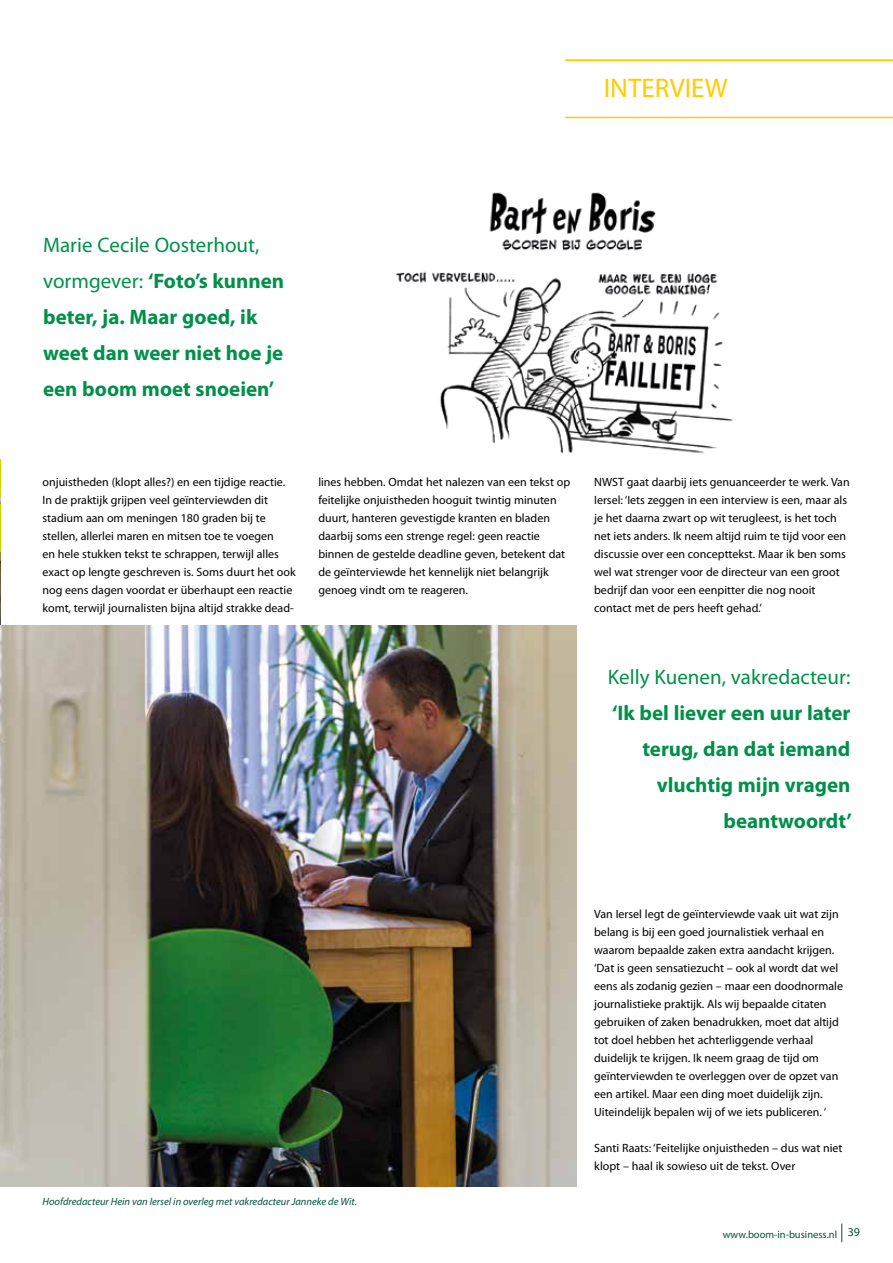
<style>
.page{position:relative;width:893px;height:1263px;background:#fff}
.page>*{position:absolute;margin:0;border:0;box-sizing:border-box;transform-origin:0 0}
.t1{font:27px "Myriad Pro";color:#fc0}
.t2{font:700 21px/36px "Myriad Pro";color:#00904a;text-align:right}
.t3{font:21px "Myriad Pro";color:#00904a}
.t4{font:12px/18px "Myriad Pro";color:#000}
.t5{font:italic 10.5px "Myriad Pro";color:#00533d}
.t6{font:10.5px "Myriad Pro";color:#00533d}
.s1{font-weight:400}
</style>
<div class="page">
<svg style="left:841px;top:1223px;width:1px;height:19px"></svg>
<hr style="left:565px;top:117px;width:328px;height:1px;background:#fc0">
<hr style="left:565px;top:60px;width:328px;height:1px;background:#fc0">
<img style="left:0;top:459px;width:1px;height:166px">
<img style="left:0;top:625px;width:576px;height:561px">
<img style="left:396px;top:192px;width:337px;height:262px">
<h2 class="t2" style="left:43px;top:226px;width:243px;text-align:left"><span class="s1">Marie Cecile Oosterhout, vormgever:</span> ‘Foto’s kunnen beter, ja. Maar goed, ik weet dan weer niet hoe je een boom moet snoeien’</h2>
<h1 class="t1" style="left:604px;top:71px;width:125px">INTERVIEW</h1>
<p class="t4" style="left:43px;top:473px;width:255px">onjuistheden (klopt alles?) en een tijdige reactie.<br>In de praktijk grijpen veel geïnterviewden dit stadium aan om meningen 180 graden bij te stellen, allerlei maren en mitsen toe te voegen<br>en hele stukken tekst te schrappen, terwijl alles exact op lengte geschreven is. Soms duurt het ook nog eens dagen voordat er überhaupt een reactie komt, terwijl journalisten bijna altijd strakke dead-</p>
<p class="t4" style="left:318px;top:473px;width:253px">lines hebben. Omdat het nalezen van een tekst op feitelijke onjuistheden hooguit twintig minuten duurt, hanteren gevestigde kranten en bladen daarbij soms een strenge regel: geen reactie binnen de gestelde deadline geven, betekent dat de geïnterviewde het kennelijk niet belangrijk genoeg vindt om te reageren.</p>
<p class="t4" style="left:594px;top:473px;width:257px">NWST gaat daarbij iets genuanceerder te werk. Van Iersel: ‘Iets zeggen in een interview is een, maar als je het daarna zwart op wit terugleest, is het toch net iets anders. Ik neem altijd ruim te tijd voor een discussie over een concepttekst. Maar ik ben soms wel wat strenger voor de directeur van een groot bedrijf dan voor een eenpitter die nog nooit contact met de pers heeft gehad.’</p>
<h2 class="t3" style="left:608px;top:664px;width:244px">Kelly Kuenen, vakredacteur:</h2>
<h2 class="t2" style="left:612px;top:694px;width:241px">‘Ik bel liever een uur later terug, dan dat iemand vluchtig mijn vragen beantwoordt’</h2>
<p class="t5" style="left:43px;top:1195px;width:316px">Hoofdredacteur Hein van Iersel in overleg met vakredacteur Janneke de Wit.</p>
<p class="t4" style="left:594px;top:905px;width:250px">Van Iersel legt de geïnterviewde vaak uit wat zijn belang is bij een goed journalistiek verhaal en waarom bepaalde zaken extra aandacht krijgen. ‘Dat is geen sensatiezucht – ook al wordt dat wel eens als zodanig gezien – maar een doodnormale journalistieke praktijk. Als wij bepaalde citaten gebruiken of zaken benadrukken, moet dat altijd tot doel hebben het achterliggende verhaal duidelijk te krijgen. Ik neem graag de tijd om geïnterviewden te overleggen over de opzet van een artikel. Maar een ding moet duidelijk zijn.<br>Uiteindelijk bepalen wij of we iets publiceren. ‘</p>
<p class="t4" style="left:594px;top:1139px;width:250px">Santi Raats: ‘Feitelijke onjuistheden – dus wat niet klopt – haal ik sowieso uit de tekst. Over</p>
<p class="t6" style="left:723px;top:1228px;width:139px">www.boom-in-business.nl <sup>39</sup></p>
</div>
